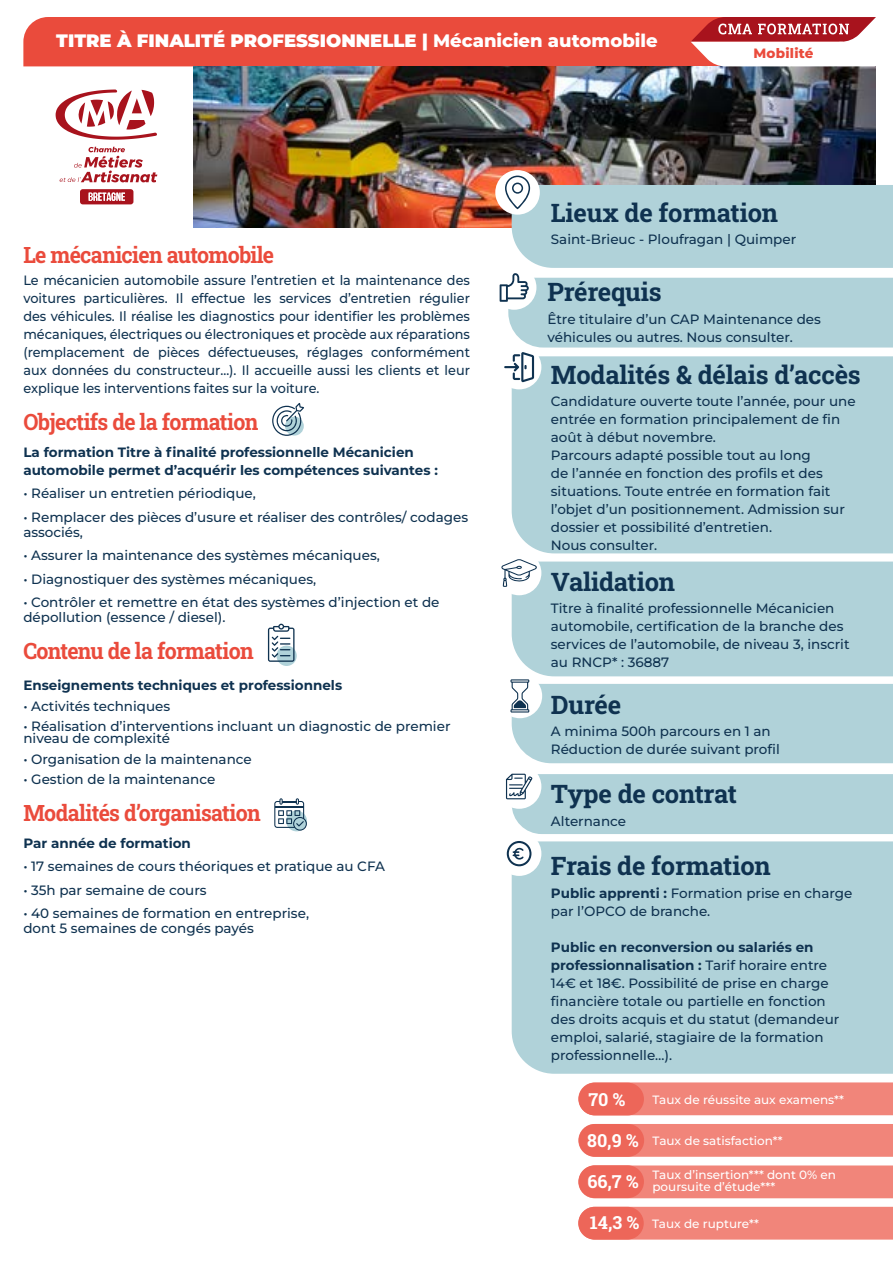
<style>
.page{position:relative;width:893px;height:1263px;background:#fff}
.page>*{position:absolute;margin:0;border:0;box-sizing:border-box;transform-origin:0 0}
.t1{font:700 25.5px "Roboto Slab";letter-spacing:-.01em;color:#0f3250}
.t2{font:700 22.5px "Roboto Slab";letter-spacing:-.03em;color:#ea4b3c;scale:.95 1}
.t3{font:900 18px "Montserrat";color:#fff}
.t4{font:700 18px "Roboto Slab";color:#fff}
.t5{font:500 13.5px/18px "Montserrat";color:#0f3250}
.t6{font:500 13.5px/18px "Montserrat";color:#0f3250;text-align:justify;scale:.95 1}
.t7{font:700 13.5px/18px "Montserrat";color:#0f3250}
.t8{font:800 13.5px "Montserrat";letter-spacing:.02em;color:#ea4b3c}
.t9{font:500 12px/12px "Montserrat";color:#fff}
.s1{font-weight:800}
.s2{font-weight:700}
.s3{font-family:"Roboto Slab";font-weight:700;font-size:18px}
</style>
<div class="page">
<svg style="left:56px;top:90px;width:101px;height:50px"></svg>
<svg style="left:59px;top:147px;width:98px;height:35px"></svg>
<svg style="left:80px;top:189px;width:53px;height:15px"></svg>
<div style="left:579px;top:1165px;width:314px;height:33px;background:#f1857a"></div>
<div style="left:578px;top:1165px;width:66px;height:33px;background:#ed6659;border-radius:16px"></div>
<div style="left:578px;top:1124px;width:315px;height:33px;background:#f1857a"></div>
<div style="left:579px;top:1124px;width:65px;height:33px;background:#ed6659;border-radius:16px"></div>
<div style="left:581px;top:1082px;width:312px;height:33px;background:#f1857a"></div>
<div style="left:578px;top:1083px;width:66px;height:32px;background:#ed6659;border-radius:16px"></div>
<div style="left:578px;top:1207px;width:315px;height:32px;background:#f1857a"></div>
<div style="left:578px;top:1207px;width:66px;height:32px;background:#ed6659;border-radius:16px"></div>
<img style="left:193px;top:67px;width:683px;height:160px">
<svg style="left:272px;top:403px;width:32px;height:33px"></svg>
<svg style="left:274px;top:798px;width:33px;height:33px"></svg>
<svg style="left:276px;top:646px;width:21px;height:20px"></svg>
<svg style="left:268px;top:624px;width:26px;height:38px"></svg>
<svg style="left:501px;top:559px;width:392px;height:204px;background:#b7d5dc"></svg>
<div style="left:506px;top:774px;width:387px;height:60px;background:#b0d2d9"></div>
<div style="left:512px;top:841px;width:381px;height:233px;background:#b0d2d9"></div>
<div style="left:497px;top:831px;width:44px;height:45px;background:#fff;border-radius:50%"></div>
<svg style="left:507px;top:841px;width:24px;height:25px"></svg>
<div style="left:512px;top:382px;width:381px;height:171px;background:#b0d2d9"></div>
<div style="left:497px;top:345px;width:44px;height:44px;background:#fff;border-radius:50%"></div>
<svg style="left:495px;top:170px;width:45px;height:45px"></svg>
<svg style="left:500px;top:176px;width:393px;height:206px;background:#b7d2d8"></svg>
<svg style="left:23px;top:17px;width:853px;height:49px;background:#e75c51"></svg>
<h3 class="t3" style="left:56px;top:27px;width:603px">TITRE À FINALITÉ PROFESSIONNELLE | <span class="s1">Mécanicien automobile</span></h3>
<p class="t8" style="left:753px;top:44px;width:62px">Mobilité</p>
<h2 class="t2" style="left:23px;top:239px;width:265px">Le mécanicien automobile</h2>
<p class="t6" style="left:23px;top:271px;width:472px">Le mécanicien automobile assure l’entretien et la maintenance des voitures particulières. Il effectue les services d’entretien régulier des véhicules. Il réalise les diagnostics pour identifier les problèmes mécaniques, électriques ou électroniques et procède aux réparations (remplacement de pièces défectueuses, réglages conformément aux données du constructeur…). Il accueille aussi les clients et leur explique les interventions faites sur la voiture.</p>
<h2 class="t2" style="left:23px;top:406px;width:249px">Objectifs de la formation</h2>
<p class="t7" style="left:23px;top:442px;width:416px">La formation Titre à finalité professionnelle Mécanicien automobile permet d’acquérir les compétences suivantes :</p>
<p class="t5" style="left:23px;top:484px;width:234px">• Réaliser un entretien périodique,</p>
<p class="t5" style="left:23px;top:509px;width:446px;line-height:15px">• Remplacer des pièces d’usure et réaliser des contrôles/ codages associés,</p>
<p class="t5" style="left:23px;top:546px;width:358px">• Assurer la maintenance des systèmes mécaniques,</p>
<p class="t5" style="left:23px;top:569px;width:294px">• Diagnostiquer des systèmes mécaniques,</p>
<p class="t5" style="left:23px;top:594px;width:418px;line-height:15px">• Contrôler et remettre en état des systèmes d’injection et de dépollution (essence / diesel).</p>
<h2 class="t2" style="left:23px;top:635px;width:244px">Contenu de la formation</h2>
<p class="t7" style="left:23px;top:676px;width:320px">Enseignements techniques et professionnels</p>
<p class="t5" style="left:23px;top:696px;width:148px">• Activités techniques</p>
<p class="t5" style="left:23px;top:720px;width:429px;line-height:12px">• Réalisation d’interventions incluant un diagnostic de premier niveau de complexité</p>
<p class="t5" style="left:23px;top:749px;width:230px">• Organisation de la maintenance</p>
<p class="t5" style="left:23px;top:770px;width:193px">• Gestion de la maintenance</p>
<h2 class="t2" style="left:23px;top:797px;width:251px">Modalités d’organisation</h2>
<p class="t7" style="left:23px;top:833px;width:169px">Par année de formation</p>
<p class="t5" style="left:23px;top:857px;width:363px">• 17 semaines de cours théoriques et pratique au CFA</p>
<p class="t5" style="left:23px;top:880px;width:185px">• 35h par semaine de cours</p>
<p class="t5" style="left:23px;top:905px;width:287px;line-height:15px">• 40 semaines de formation en entreprise, dont 5 semaines de congés payés</p>
<h1 class="t1" style="left:551px;top:195px;width:229px">Lieux de formation</h1>
<p class="t5" style="left:551px;top:230px;width:247px">Saint-Brieuc - Ploufragan | Quimper</p>
<h1 class="t1" style="left:547px;top:275px;width:116px">Prérequis</h1>
<p class="t5" style="left:547px;top:310px;width:275px">Être titulaire d’un CAP Maintenance des véhicules ou autres. Nous consulter.</p>
<h1 class="t1" style="left:551px;top:357px;width:311px">Modalités &amp; délais d’accès</h1>
<p class="t5" style="left:551px;top:392px;width:306px">Candidature ouverte toute l’année, pour une entrée en formation principalement de fin août à début novembre.<br>Parcours adapté possible tout au long<br>de l’année en fonction des profils et des situations. Toute entrée en formation fait l’objet d’un positionnement. Admission sur dossier et possibilité d’entretien.<br>Nous consulter.</p>
<h1 class="t1" style="left:551px;top:564px;width:126px">Validation</h1>
<p class="t5" style="left:551px;top:599px;width:300px">Titre à finalité professionnelle Mécanicien automobile, certification de la branche des services de l’automobile, de niveau 3, inscrit au RNCP* : 36887</p>
<h1 class="t1" style="left:551px;top:687px;width:72px">Durée</h1>
<p class="t5" style="left:551px;top:722px;width:230px">A minima 500h parcours en 1 an<br>Réduction de durée suivant profil</p>
<h1 class="t1" style="left:551px;top:776px;width:188px">Type de contrat</h1>
<p class="t5" style="left:551px;top:811px;width:77px">Alternance</p>
<h1 class="t1" style="left:551px;top:848px;width:221px">Frais de formation</h1>
<p class="t5" style="left:551px;top:883px;width:303px"><span class="s2">Public apprenti :</span> Formation prise en charge par l’OPCO de branche.</p>
<p class="t5" style="left:551px;top:937px;width:290px"><span class="s2">Public en reconversion ou salariés en professionnalisation :</span> Tarif horaire entre 14€ et 18€. Possibilité de prise en charge financière totale ou partielle en fonction des droits acquis et du statut (demandeur emploi, salarié, stagiaire de la formation professionnelle…).</p>
<h3 class="t4" style="left:588px;top:1087px;width:38px">70 %</h3>
<p class="t9" style="left:652px;top:1093px;width:193px">Taux de réussite aux examens**</p>
<p class="t9" style="left:587px;top:1135px;width:197px"><span class="s3">80,9 %</span> Taux de satisfaction**</p>
<p class="t9" style="left:587px;top:1169px;width:250px;text-indent:65px">Taux d’insertion*** dont 0% en<br><sup>66,7</sup> <sup>%</sup> poursuite d’étude***</p>
<p class="t9" style="left:590px;top:1217px;width:170px"><span class="s3">14,3 %</span> Taux de rupture**</p>
</div>
